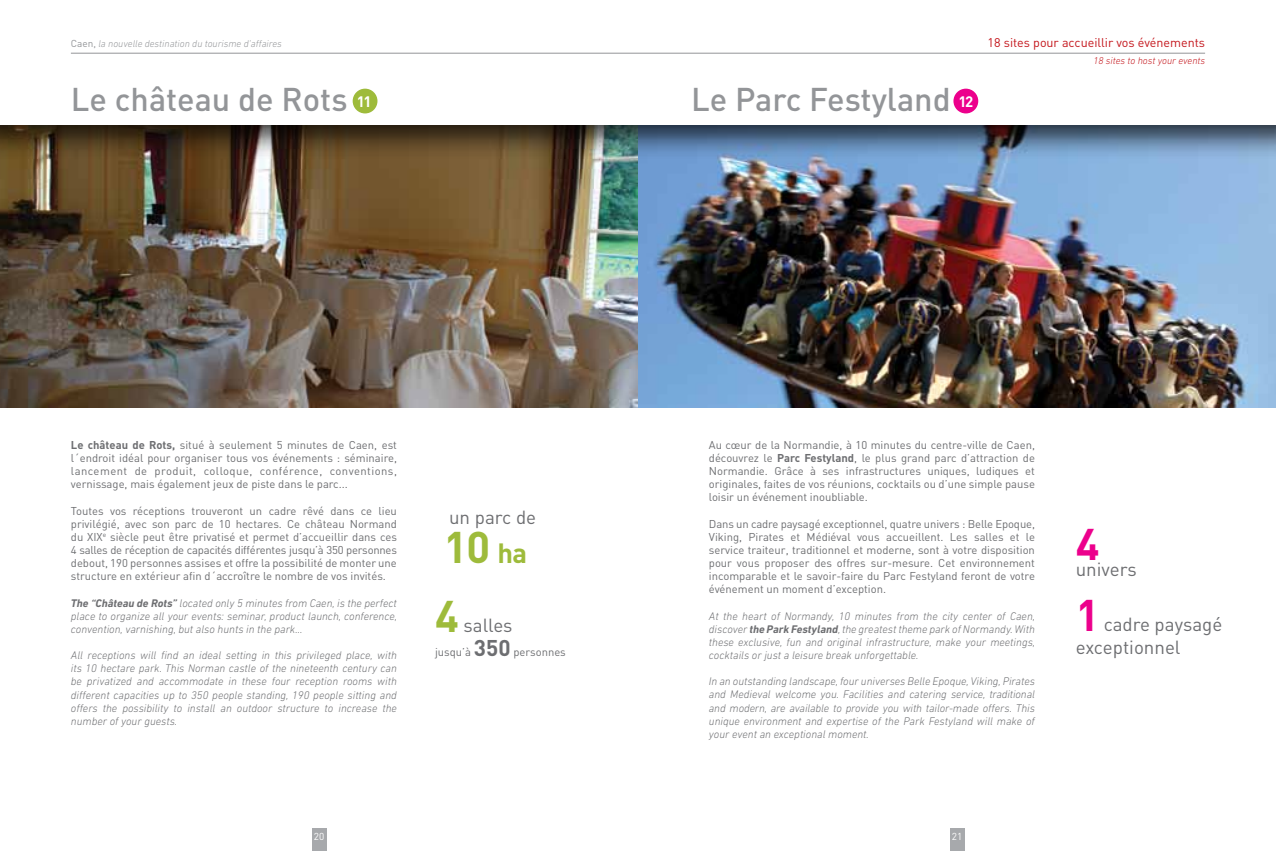
<style>
.page{position:relative;width:1276px;height:851px;background:#fff}
.page>*{position:absolute;margin:0;border:0;box-sizing:border-box;transform-origin:0 0}
.t1{font:700 43.75px/68.8px "DIN";color:#9ebb3b}
.t2{font:700 43.75px "DIN";color:#ec008c}
.t3{font:500 32.5px "DIN";color:#939598}
.t4{font:18.75px/22.5px "DIN";color:#6d6e71}
.t5{font:12.5px "DIN";color:#c4161c}
.t6{font:11.25px/13.1px "DIN";color:#6d6e71;text-align:justify}
.t7{font:italic 300 11.25px/13.1px "DIN Next LT Pro";color:#6d6e71;text-align:justify}
.t8{font:italic 300 10px "DIN Next LT Pro";color:#939598}
.t9{font:italic 300 10px "DIN Next LT Pro";color:#c4161c}
.t10{font:10px "DIN";color:#fff}
.s1{font-family:"DIN";font-weight:400;font-style:normal}
.s2{font-weight:700;font-size:15px;color:#fff}
.s3{font-weight:700}
.s4{font-size:27.5px}
.s5{font-weight:700;font-size:22.5px}
</style>
<div class="page">
<div style="left:312px;top:828px;width:14px;height:22px;background:#a7a9ac"></div>
<div style="left:950px;top:828px;width:14px;height:22px;background:#a7a9ac"></div>
<img style="left:0;top:160px;width:1276px;height:247px">
<div style="left:0;top:0;width:1276px;height:160px;background:#000;opacity:.75"></div>
<div style="left:0;top:0;width:1276px;height:124px;background:#fff"></div>
<div style="left:353px;top:89px;width:24px;height:24px;background:#9ebb3b;border-radius:50%"></div>
<div style="left:953px;top:89px;width:25px;height:24px;background:#ec008c;border-radius:50%"></div>
<hr style="left:71px;top:53px;width:567px;height:1px;background:#939598">
<hr style="left:638px;top:53px;width:567px;height:1px;background:#939598">
<p class="t8" style="left:71px;top:38px;width:212px"><span class="s1">Caen,</span> la nouvelle destination du tourisme d’affaires</p>
<p class="t5" style="left:987px;top:35px;width:219px">18 sites pour accueillir vos événements</p>
<p class="t9" style="left:1093px;top:54px;width:113px">18 sites to host your events</p>
<h2 class="t3" style="left:71px;top:78px;width:302px">Le château de Rots <span class="s2">11</span></h2>
<h2 class="t3" style="left:691px;top:78px;width:284px">Le Parc Festyland <span class="s2">12</span></h2>
<p class="t6" style="left:71px;top:438px;width:328px"><span class="s3">Le château de Rots,</span> situé à seulement 5 minutes de Caen, est l´endroit idéal pour organiser tous vos événements : séminaire, lancement de produit, colloque, conférence, conventions, vernissage, mais également jeux de piste dans le parc...</p>
<p class="t6" style="left:71px;top:504px;width:327px">Toutes vos réceptions trouveront un cadre rêvé dans ce lieu privilégié, avec son parc de 10 hectares. Ce château Normand du XIX<sup>e</sup> siècle peut être privatisé et permet d’accueillir dans ces 4 salles de réception de capacités différentes jusqu’à 350 personnes debout, 190 personnes assises et offre la possibilité de monter une structure en extérieur afin d´accroître le nombre de vos invités.</p>
<p class="t7" style="left:71px;top:596px;width:328px"><span class="s3">The “Château de Rots”</span> located only 5 minutes from Caen, is the perfect place to organize all your events: seminar, product launch, conference, convention, varnishing, but also hunts in the park...</p>
<p class="t7" style="left:71px;top:648px;width:327px">All receptions will find an ideal setting in this privileged place, with its 10 hectare park. This Norman castle of the nineteenth century can be privatized and accommodate in these four reception rooms with different capacities up to 350 people standing, 190 people sitting and offers the possibility to install an outdoor structure to increase the number of your guests.</p>
<h3 class="t4" style="left:449px;top:505px;width:89px">un parc de</h3>
<h1 class="t1" style="left:435px;top:511px;width:94px">10 <span class="s4">ha<br></span>4</h1>
<h3 class="t4" style="left:463px;top:613px;width:51px">salles</h3>
<p class="t6" style="left:435px;top:644px;width:132px">jusqu’à <span class="s5">350</span> personnes</p>
<p class="t6" style="left:709px;top:438px;width:328px">Au cœur de la Normandie, à 10 minutes du centre-ville de Caen, découvrez le <span class="s3">Parc Festyland</span>, le plus grand parc d’attraction de Normandie. Grâce à ses infrastructures uniques, ludiques et originales, faites de vos réunions, cocktails ou d’une simple pause loisir un événement inoubliable.</p>
<p class="t6" style="left:709px;top:516px;width:328px">Dans un cadre paysagé exceptionnel, quatre univers : Belle Epoque, Viking, Pirates et Médiéval vous accueillent. Les salles et le service traiteur, traditionnel et moderne, sont à votre disposition pour vous proposer des offres sur-mesure. Cet environnement incomparable et le savoir-faire du Parc Festyland feront de votre événement un moment d’exception.</p>
<p class="t7" style="left:709px;top:609px;width:328px">At the heart of Normandy, 10 minutes from the city center of Caen, discover <span class="s3">the Park Festyland</span>, the greatest theme park of Normandy. With these exclusive, fun and original infrastructure, make your meetings, cocktails or just a leisure break unforgettable.</p>
<p class="t7" style="left:709px;top:674px;width:328px">In an outstanding landscape, four universes Belle Epoque, Viking, Pirates and Medieval welcome you. Facilities and catering service, traditional and modern, are available to provide you with tailor-made offers. This unique environment and expertise of the Park Festyland will make of your event an exceptional moment.</p>
<p class="t10" style="left:314px;top:829px;width:12px">20</p>
<p class="t10" style="left:951px;top:829px;width:12px">21</p>
<h1 class="t2" style="left:1075px;top:515px;width:25px">4</h1>
<h3 class="t4" style="left:1075px;top:558px;width:62px">univers</h3>
<h1 class="t2" style="left:1075px;top:586px;width:25px">1</h1>
<h3 class="t4" style="left:1075px;top:613px;width:148px;text-indent:28px">cadre paysagé exceptionnel</h3>
</div>
